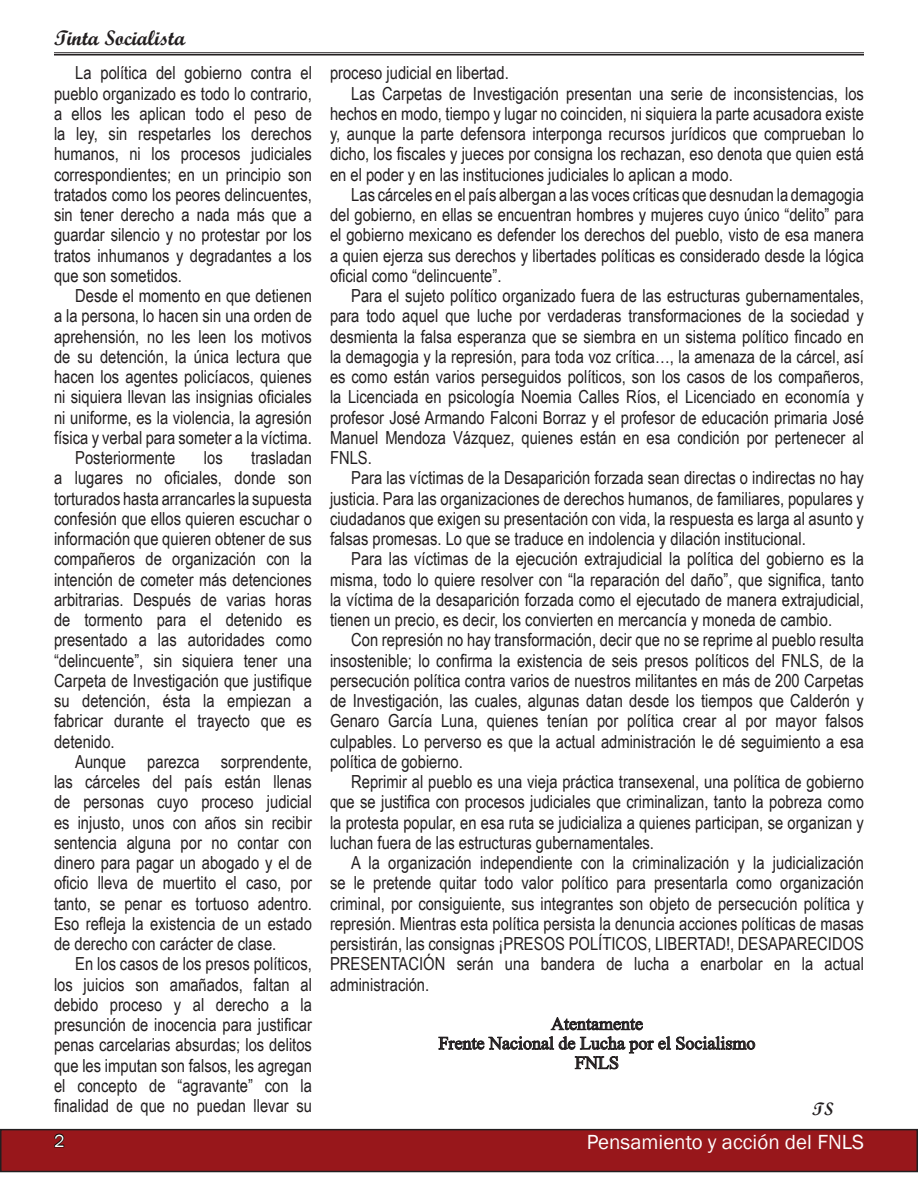
<style>
.page{position:relative;width:918px;height:1188px;background:#fff}
.page>*{position:absolute;margin:0;border:0;box-sizing:border-box;transform-origin:0 0}
.t1{font:21px "Franklin Gothic";color:#fff}
.t2{font:21px "Script MT Bold";color:#231f20}
.Estilo_de_párrafo_2{font:18px/20.2px "Arial Narrow";color:#231f20;text-align:justify}
.Estilo_de_párrafo_2-2{font:18px "Times New Roman";color:#231f20}
.t3{font:18px "Script MT Bold";color:#231f20}
.t4{font:18px "Franklin Gothic";color:#fffffc}
</style>
<div class="page">
<hr style="left:54px;top:52px;width:810px;height:1px;background:#231f20">
<hr style="left:54px;top:54px;width:810px;height:2px;background:#231f20">
<div style="left:1px;top:1130px;width:916px;height:42px;background:#98171b"></div>
<div style="left:0;top:1129px;width:918px;height:43px;border:2px solid #231f20"></div>
<svg style="left:54px;top:1133px;width:11px;height:15px"></svg>
<svg style="left:438px;top:1017px;width:318px;height:53px"></svg>
<p class="t2" style="left:54px;top:25px;width:133px">Tinta Socialista</p>
<p class="Estilo_de_párrafo_2" style="left:54px;top:62px;width:260px;text-indent:21px">La política del gobierno contra el pueblo organizado es todo lo contrario, a ellos les aplican todo el peso de la ley, sin respetarles los derechos humanos, ni los procesos judiciales correspondientes; en un principio son tratados como los peores delincuentes, sin tener derecho a nada más que a guardar silencio y no protestar por los tratos inhumanos y degradantes a los que son sometidos.</p>
<p class="Estilo_de_párrafo_2" style="left:54px;top:285px;width:260px;text-indent:21px">Desde el momento en que detienen a la persona, lo hacen sin una orden de aprehensión, no les leen los motivos de su detención, la única lectura que hacen los agentes policíacos, quienes ni siquiera llevan las insignias oficiales ni uniforme, es la violencia, la agresión física y verbal para someter a la víctima.</p>
<p class="Estilo_de_párrafo_2" style="left:75px;top:447px;width:102px">Posteriormente</p>
<p class="Estilo_de_párrafo_2" style="left:204px;top:447px;width:20px">los</p>
<p class="Estilo_de_párrafo_2" style="left:54px;top:447px;width:260px;text-indent:197px">trasladan a lugares no oficiales, donde son torturados hasta arrancarles la supuesta confesión que ellos quieren escuchar o información que quieren obtener de sus compañeros de organización con la intención de cometer más detenciones arbitrarias. Después de varias horas de tormento para el detenido es presentado a las autoridades como “delincuente”, sin siquiera tener una Carpeta de Investigación que justifique su detención, ésta la empiezan a fabricar durante el trayecto que es detenido.</p>
<p class="Estilo_de_párrafo_2" style="left:54px;top:751px;width:260px;text-indent:21px">Aunque parezca sorprendente, las cárceles del país están llenas de personas cuyo proceso judicial es injusto, unos con años sin recibir sentencia alguna por no contar con dinero para pagar un abogado y el de oficio lleva de muertito el caso, por tanto, se penar es tortuoso adentro.<br>Eso refleja la existencia de un estado de derecho con carácter de clase.</p>
<p class="Estilo_de_párrafo_2" style="left:54px;top:953px;width:259px;text-indent:21px">En los casos de los presos políticos, los juicios son amañados, faltan al debido proceso y al derecho a la presunción de inocencia para justificar penas carcelarias absurdas; los delitos que les imputan son falsos, les agregan el concepto de “agravante” con la finalidad de que no puedan llevar su</p>
<p class="Estilo_de_párrafo_2" style="left:330px;top:62px;width:180px">proceso judicial en libertad.</p>
<p class="Estilo_de_párrafo_2" style="left:330px;top:83px;width:536px;text-indent:21px">Las Carpetas de Investigación presentan una serie de inconsistencias, los hechos en modo, tiempo y lugar no coinciden, ni siquiera la parte acusadora existe y, aunque la parte defensora interponga recursos jurídicos que comprueban lo dicho, los fiscales y jueces por consigna los rechazan, eso denota que quien está en el poder y en las instituciones judiciales lo aplican a modo.</p>
<p class="Estilo_de_párrafo_2" style="left:330px;top:184px;width:535px;text-indent:21px">Las cárceles en el país albergan a las voces críticas que desnudan la demagogia del gobierno, en ellas se encuentran hombres y mujeres cuyo único “delito” para el gobierno mexicano es defender los derechos del pueblo, visto de esa manera a quien ejerza sus derechos y libertades políticas es considerado desde la lógica oficial como “delincuente”.</p>
<p class="Estilo_de_párrafo_2" style="left:330px;top:285px;width:536px;text-indent:21px">Para el sujeto político organizado fuera de las estructuras gubernamentales, para todo aquel que luche por verdaderas transformaciones de la sociedad y desmienta la falsa esperanza que se siembra en un sistema político fincado en la demagogia y la represión, para toda voz crítica…, la amenaza de la cárcel, así es como están varios perseguidos políticos, son los casos de los compañeros, la Licenciada en psicología Noemia Calles Ríos, el Licenciado en economía y profesor José Armando Falconi Borraz y el profesor de educación primaria José Manuel Mendoza Vázquez, quienes están en esa condición por pertenecer al FNLS.</p>
<p class="Estilo_de_párrafo_2" style="left:330px;top:467px;width:535px;text-indent:21px">Para las víctimas de la Desaparición forzada sean directas o indirectas no hay justicia. Para las organizaciones de derechos humanos, de familiares, populares y ciudadanos que exigen su presentación con vida, la respuesta es larga al asunto y falsas promesas. Lo que se traduce en indolencia y dilación institucional.</p>
<p class="Estilo_de_párrafo_2" style="left:330px;top:548px;width:535px;text-indent:21px">Para las víctimas de la ejecución extrajudicial la política del gobierno es la misma, todo lo quiere resolver con “la reparación del daño”, que significa, tanto la víctima de la desaparición forzada como el ejecutado de manera extrajudicial, tienen un precio, es decir, los convierten en mercancía y moneda de cambio.</p>
<p class="Estilo_de_párrafo_2" style="left:330px;top:629px;width:535px;text-indent:21px">Con represión no hay transformación, decir que no se reprime al pueblo resulta insostenible; lo confirma la existencia de seis presos políticos del FNLS, de la persecución política contra varios de nuestros militantes en más de 200 Carpetas de Investigación, las cuales, algunas datan desde los tiempos que Calderón y Genaro García Luna, quienes tenían por política crear al por mayor falsos culpables. Lo perverso es que la actual administración le dé seguimiento a esa política de gobierno.</p>
<p class="Estilo_de_párrafo_2" style="left:330px;top:771px;width:536px;text-indent:21px">Reprimir al pueblo es una vieja práctica transexenal, una política de gobierno que se justifica con procesos judiciales que criminalizan, tanto la pobreza como la protesta popular, en esa ruta se judicializa a quienes participan, se organizan y luchan fuera de las estructuras gubernamentales.</p>
<p class="Estilo_de_párrafo_2" style="left:330px;top:852px;width:536px;text-indent:21px">A la organización independiente con la criminalización y la judicialización se le pretende quitar todo valor político para presentarla como organización criminal, por consiguiente, sus integrantes son objeto de persecución política y represión. Mientras esta política persista la denuncia acciones políticas de masas persistirán, las consignas ¡PRESOS POLÍTICOS, LIBERTAD!, DESAPARECIDOS PRESENTACIÓN serán una bandera de lucha a enarbolar en la actual administración.</p>
<p class="Estilo_de_párrafo_2-2" style="left:551px;top:1011px;width:93px">Atentamente</p>
<p class="Estilo_de_párrafo_2-2" style="left:439px;top:1030px;width:318px">Frente Nacional de Lucha por el Socialismo</p>
<p class="Estilo_de_párrafo_2-2" style="left:575px;top:1050px;width:46px">FNLS</p>
<p class="t3" style="left:812px;top:1097px;width:24px">TS</p>
<p class="t4" style="left:54px;top:1129px;width:12px">2</p>
<p class="t1" style="left:587px;top:1129px;width:279px">Pensamiento y acción del FNLS</p>
</div>
